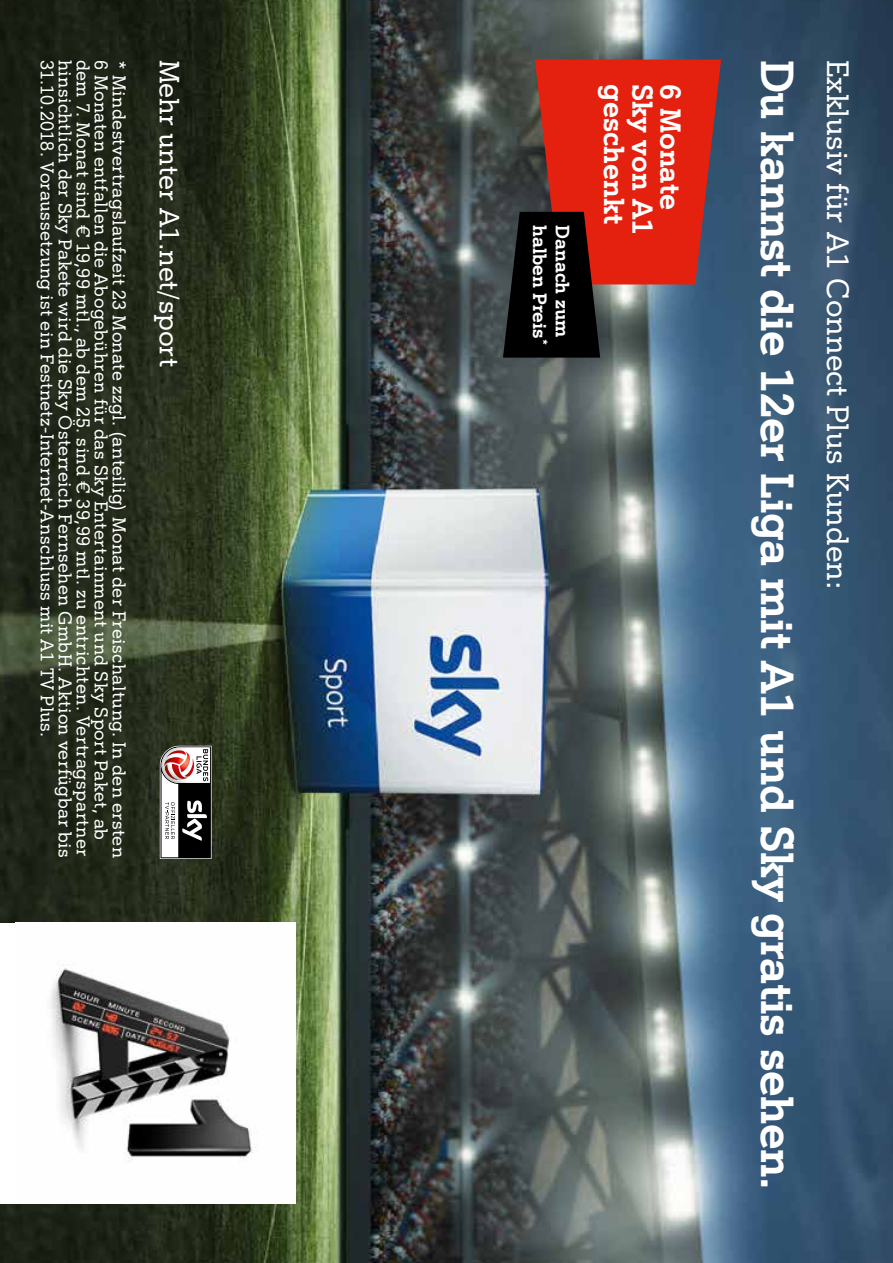
<style>
.page{position:relative;width:893px;height:1263px;background:#fff}
.page>*{position:absolute;margin:0;border:0;box-sizing:border-box;transform-origin:0 0}
.t1{font:700 45px "A1 Serif";letter-spacing:-.01em;color:#fff}
.t2{font:30px "A1 Serif";color:#fff}
.t3{font:700 28.2px "A1 Serif";color:#fff}
.t4{font:27px "A1 Serif";color:#fff}
.t5{font:700 18.9px "A1 Serif";color:#fff}
.t6{font:18px "A1 Serif";letter-spacing:.025em;color:#fff}
.t7{font:700 11.1px "A1 Serif";color:#fff}
</style>
<div class="page">
<img style="left:0;top:0;width:893px;height:1263px">
<div style="left:0;top:923px;width:296px;height:280px;background:#fff"></div>
<img style="left:50px;top:968px;width:206px;height:195px">
<svg style="left:503px;top:60px;width:218px;height:298px"></svg>
<svg style="left:160px;top:746px;width:52px;height:113px"></svg>
<p class="t6" style="left:58px;top:60px;width:679px;rotate:90deg">31.10.2018. Voraussetzung ist ein Festnetz-Internet-Anschluss mit A1 TV Plus.</p>
<p class="t6" style="left:76px;top:60px;width:799px;rotate:90deg">hinsichtlich der Sky Pakete wird die Sky Österreich Fernsehen GmbH. Aktion verfügbar bis</p>
<p class="t6" style="left:94px;top:60px;width:798px;rotate:90deg">dem 7. Monat sind € 19,99 mtl., ab dem 25. sind € 39,99 mtl. zu entrichten. Vertragspartner</p>
<p class="t6" style="left:112px;top:60px;width:782px;rotate:90deg">6 Monaten entfallen die Abogebühren für das Sky Entertainment und Sky Sport Paket, ab</p>
<p class="t6" style="left:130px;top:60px;width:800px;rotate:90deg">* Mindestvertragslaufzeit 23 Monate zzgl. (anteilig) Monat der Freischaltung. In den ersten</p>
<h3 class="t4" style="left:186px;top:60px;width:309px;rotate:90deg">Mehr unter A1.net/sport</h3>
<h1 class="t1" style="left:806px;top:60px;width:1131px;rotate:90deg">Du kannst die 12er Liga mit A1 und Sky gratis sehen.</h1>
<h2 class="t2" style="left:857px;top:60px;width:531px;rotate:90deg">Exklusiv für A1 Connect Plus Kunden:</h2>
<h3 class="t3" style="left:633px;top:84px;width:141px;rotate:90deg">geschenkt</h3>
<h3 class="t3" style="left:661px;top:84px;width:152px;rotate:90deg">Sky von A1</h3>
<h3 class="t3" style="left:689px;top:84px;width:127px;rotate:90deg">6 Monate</h3>
<p class="t5" style="left:552px;top:225px;width:115px;rotate:90deg">halben Preis</p>
<p class="t5" style="left:575px;top:225px;width:114px;rotate:90deg">Danach zum</p>
<p class="t7" style="left:551px;top:339px;width:8px;rotate:90deg">*</p>
</div>
